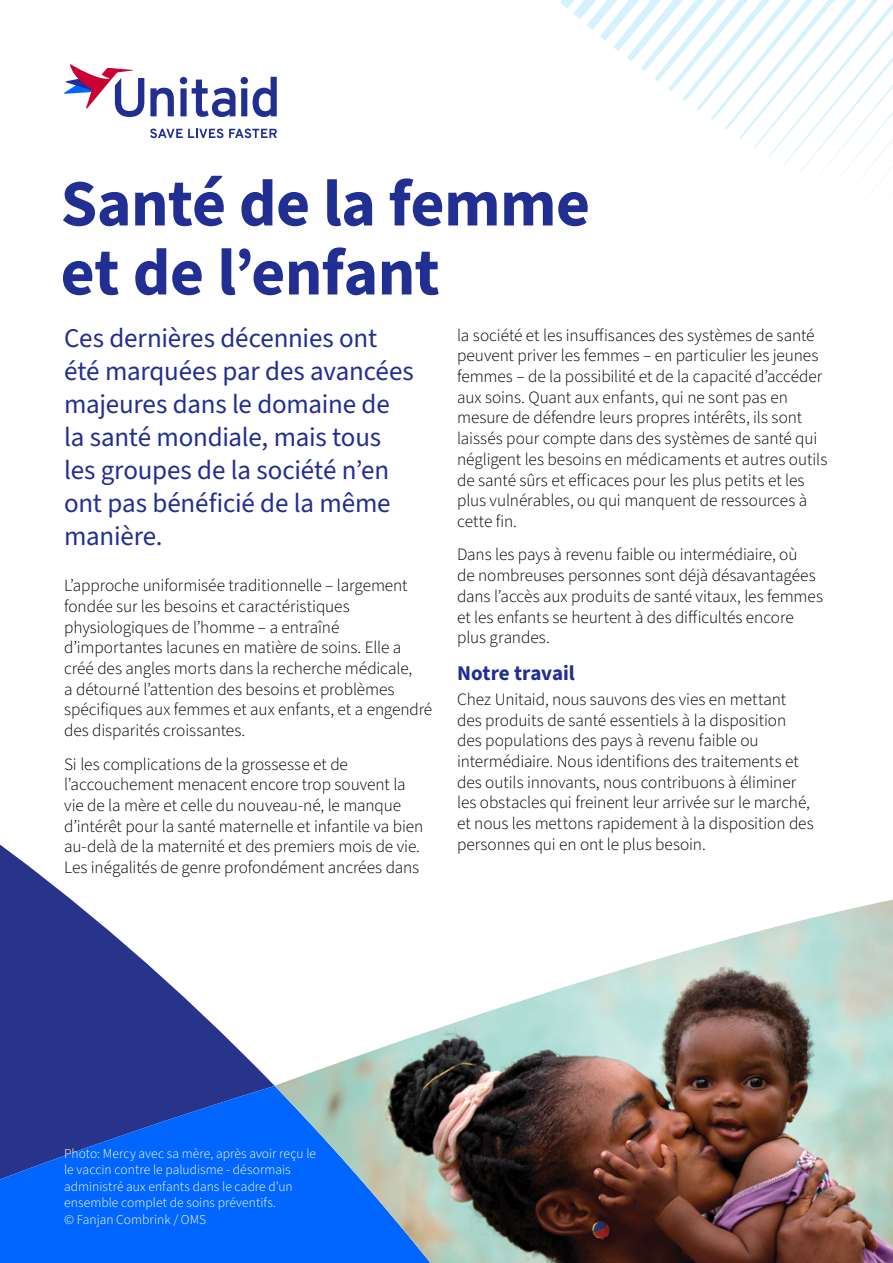
<style>
.page{position:relative;width:893px;height:1263px;background:#fff}
.page>*{position:absolute;margin:0;border:0;box-sizing:border-box;transform-origin:0 0}
.Title_H1{font:700 66px/69px "Source Sans 3";letter-spacing:-.01em;color:#212e92}
.Intro_copy{font:27px/33px "Source Sans 3";letter-spacing:-.01em;color:#212e92}
.Subheading{font:700 21px "Source Sans 3";letter-spacing:-.005em;color:#212e92}
.Body_Copy_FR{font:300 17.25px/20.7px "Source Sans 3";letter-spacing:-.005em;color:#000}
.Photo_Description{font:300 13.5px/16.5px "Source Sans 3";letter-spacing:.005em;color:#fff}
</style>
<div class="page">
<svg style="left:0;top:844px;width:274px;height:242px;fill:#283489"></svg>
<svg style="left:0;top:1086px;width:274px;height:177px;background:#0a59e0"></svg>
<svg style="left:560px;top:0;width:333px;height:200px"></svg>
<svg style="left:150px;top:129px;width:73px;height:9px"></svg>
<svg style="left:229px;top:129px;width:48px;height:9px"></svg>
<svg style="left:64px;top:64px;width:80px;height:53px"></svg>
<svg style="left:150px;top:88px;width:24px;height:28px"></svg>
<svg style="left:241px;top:77px;width:36px;height:40px"></svg>
<svg style="left:180px;top:77px;width:55px;height:40px"></svg>
<img style="left:274px;top:899px;width:619px;height:364px">
<p class="Title_H1" style="left:61px;top:171px;width:531px">Santé de la femme et de l’enfant</p>
<p class="Intro_copy" style="left:64px;top:322px;width:351px">Ces dernières décennies ont été marquées par des avancées majeures dans le domaine de la santé mondiale, mais tous les groupes de la société n’en ont pas bénéficié de la même manière.</p>
<p class="Body_Copy_FR" style="left:64px;top:576px;width:370px">L’approche uniformisée traditionnelle – largement fondée sur les besoins et caractéristiques physiologiques de l’homme – a entraîné d’importantes lacunes en matière de soins. Elle a créé des angles morts dans la recherche médicale,<br>a détourné l’attention des besoins et problèmes spécifiques aux femmes et aux enfants, et a engendré des disparités croissantes.</p>
<p class="Body_Copy_FR" style="left:64px;top:754px;width:361px">Si les complications de la grossesse et de l’accouchement menacent encore trop souvent la vie de la mère et celle du nouveau-né, le manque d’intérêt pour la santé maternelle et infantile va bien au-delà de la maternité et des premiers mois de vie.<br>Les inégalités de genre profondément ancrées dans</p>
<p class="Body_Copy_FR" style="left:457px;top:325px;width:372px">la société et les insuffisances des systèmes de santé peuvent priver les femmes – en particulier les jeunes femmes – de la possibilité et de la capacité d’accéder aux soins. Quant aux enfants, qui ne sont pas en mesure de défendre leurs propres intérêts, ils sont laissés pour compte dans des systèmes de santé qui négligent les besoins en médicaments et autres outils de santé sûrs et efficaces pour les plus petits et les plus vulnérables, ou qui manquent de ressources à cette fin.</p>
<p class="Body_Copy_FR" style="left:457px;top:545px;width:367px">Dans les pays à revenu faible ou intermédiaire, où<br>de nombreuses personnes sont déjà désavantagées dans l’accès aux produits de santé vitaux, les femmes et les enfants se heurtent à des difficultés encore plus grandes.</p>
<p class="Subheading" style="left:457px;top:659px;width:119px">Notre travail</p>
<p class="Body_Copy_FR" style="left:457px;top:689px;width:358px">Chez Unitaid, nous sauvons des vies en mettant des produits de santé essentiels à la disposition des populations des pays à revenu faible ou intermédiaire. Nous identifions des traitements et des outils innovants, nous contribuons à éliminer les obstacles qui freinent leur arrivée sur le marché, et nous les mettons rapidement à la disposition des personnes qui en ont le plus besoin.</p>
<p class="Photo_Description" style="left:64px;top:1145px;width:253px">Photo: Mercy avec sa mère, après avoir reçu le le vaccin contre le paludisme - désormais administré aux enfants dans le cadre d’un ensemble complet de soins préventifs.<br>© Fanjan Combrink / OMS</p>
</div>
